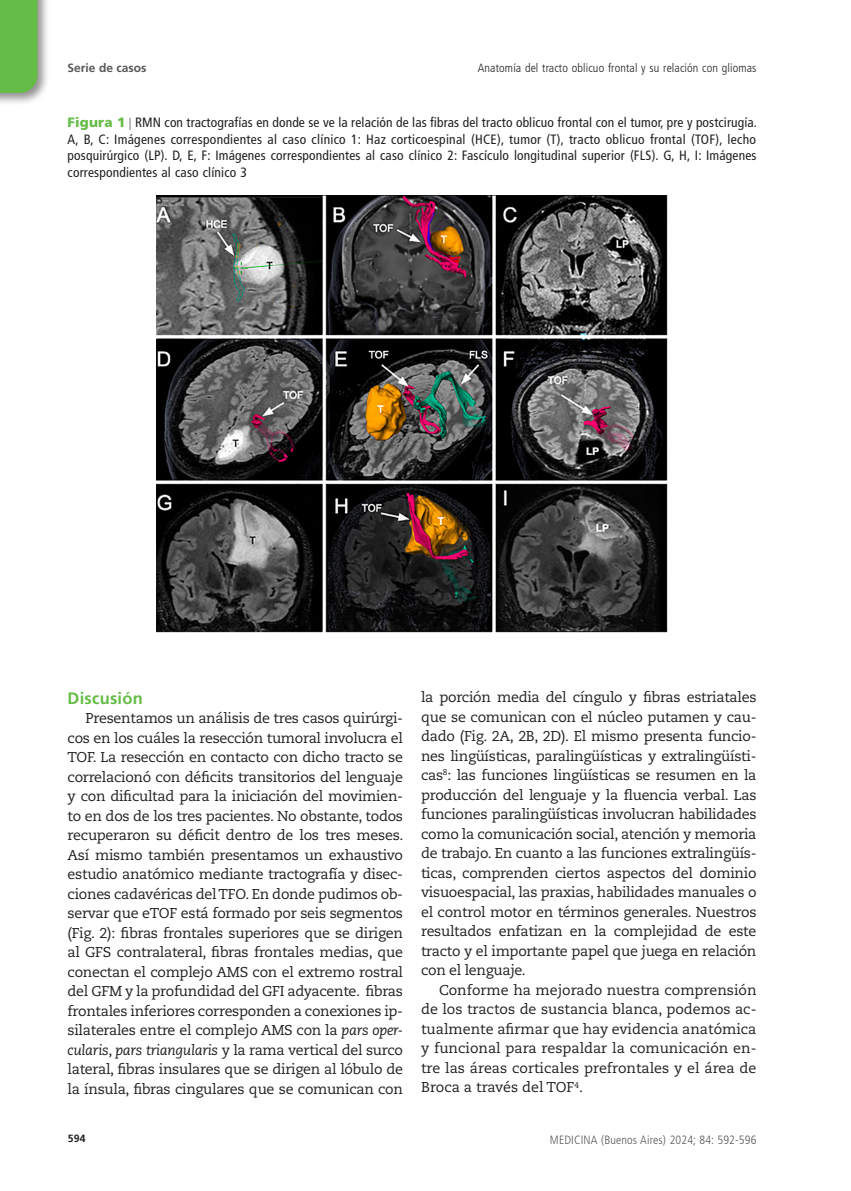
<style>
.page{position:relative;width:851px;height:1191px;background:#fff}
.page>*{position:absolute;margin:0;border:0;box-sizing:border-box;transform-origin:0 0}
.subtit-texto{font:700 16.5px "Frutiger LT Std";letter-spacing:.015em;color:#65bc46}
.texto1{font:14.25px/19.5px "Caecilia LT Std";letter-spacing:-.02em;color:#231f20;text-align:justify}
.tablatit{font:condensed 13.5px/16.5px "Frutiger LT Std";letter-spacing:.01em;color:#231f20;text-align:justify}
.t1{font:300 condensed 12px "Frutiger LT Std";letter-spacing:.01em;color:#231f20}
.t2{font:300 condensed 12px "Frutiger LT Std";letter-spacing:.01em;color:#57585a}
.t3{font:700 12px "Frutiger LT Std";color:#57585a}
.t4{font:700 10.5px "Frutiger LT Std";color:#231f20}
.s1{font-weight:900;font-stretch:normal;color:#65bc46}
.s2{font-style:italic}
</style>
<div class="page">
<div style="left:0;top:0;width:50px;height:105px;background:#231f20;opacity:.5"></div>
<div style="left:0;top:0;width:38px;height:93px;background:#65bc46"></div>
<img style="left:157px;top:196px;width:510px;height:436px">
<p class="t3" style="left:68px;top:61px;width:80px">Serie de casos</p>
<p class="t1" style="left:477px;top:61px;width:280px">Anatomía del tracto oblicuo frontal y su relación con gliomas</p>
<p class="tablatit" style="left:68px;top:114px;width:691px"><span class="s1">Figura 1</span> RMN con tractografías en donde se ve la relación de las fibras del tracto oblicuo frontal con el tumor, pre y postcirugía.<br>A, B, C: Imágenes correspondientes al caso clínico 1: Haz corticoespinal (HCE), tumor (T), tracto oblicuo frontal (TOF), lecho posquirúrgico (LP). D, E, F: Imágenes correspondientes al caso clínico 2: Fascículo longitudinal superior (FLS). G, H, I: Imágenes correspondientes al caso clínico 3</p>
<p class="subtit-texto" style="left:68px;top:688px;width:77px">Discusión</p>
<p class="texto1" style="left:68px;top:708px;width:337px;text-indent:18px">Presentamos un análisis de tres casos quirúrgi&shy;cos en los cuáles la resección tumoral involucra el TOF. La resección en contacto con dicho tracto se correlacionó con déficits transitorios del lenguaje y con dificultad para la iniciación del movimien&shy;to en dos de los tres pacientes. No obstante, todos recuperaron su déficit dentro de los tres meses.<br>Así mismo también presentamos un exhaustivo estudio anatómico mediante tractografía y disec&shy;ciones cadavéricas del TFO. En donde pudimos ob&shy;servar que eTOF está formado por seis segmentos (Fig. 2): fibras frontales superiores que se dirigen al GFS contralateral, fibras frontales medias, que conectan el complejo AMS con el extremo rostral del GFM y la profundidad del GFI adyacente. fibras frontales inferiores corresponden a conexiones ip&shy;silaterales entre el complejo AMS con la <span class="s2">pars oper&shy;cularis</span>, <span class="s2">pars triangularis</span> y la rama vertical del surco lateral, fibras insulares que se dirigen al lóbulo de la ínsula, fibras cingulares que se comunican con</p>
<p class="texto1" style="left:421px;top:687px;width:337px">la porción media del cíngulo y fibras estriatales que se comunican con el núcleo putamen y cau&shy;dado (Fig. 2A, 2B, 2D). El mismo presenta funcio&shy;nes lingüísticas, paralingüísticas y extralingüísti&shy;cas<sup>8</sup>: las funciones lingüísticas se resumen en la producción del lenguaje y la fluencia verbal. Las funciones paralingüísticas involucran habilidades como la comunicación social, atención y memoria de trabajo. En cuanto a las funciones extralingüís&shy;ticas, comprenden ciertos aspectos del dominio visuoespacial, las praxias, habilidades manuales o el control motor en términos generales. Nuestros resultados enfatizan en la complejidad de este tracto y el importante papel que juega en relación con el lenguaje.</p>
<p class="texto1" style="left:421px;top:980px;width:337px;text-indent:18px">Conforme ha mejorado nuestra comprensión de los tractos de sustancia blanca, podemos ac&shy;tualmente afirmar que hay evidencia anatómica y funcional para respaldar la comunicación en&shy;tre las áreas corticales prefrontales y el área de Broca a través del TOF<sup>4</sup>.</p>
<p class="t4" style="left:68px;top:1132px;width:19px">594</p>
<p class="t2" style="left:550px;top:1132px;width:208px">MEDICINA (Buenos Aires) 2024; 84: 592-596</p>
</div>
